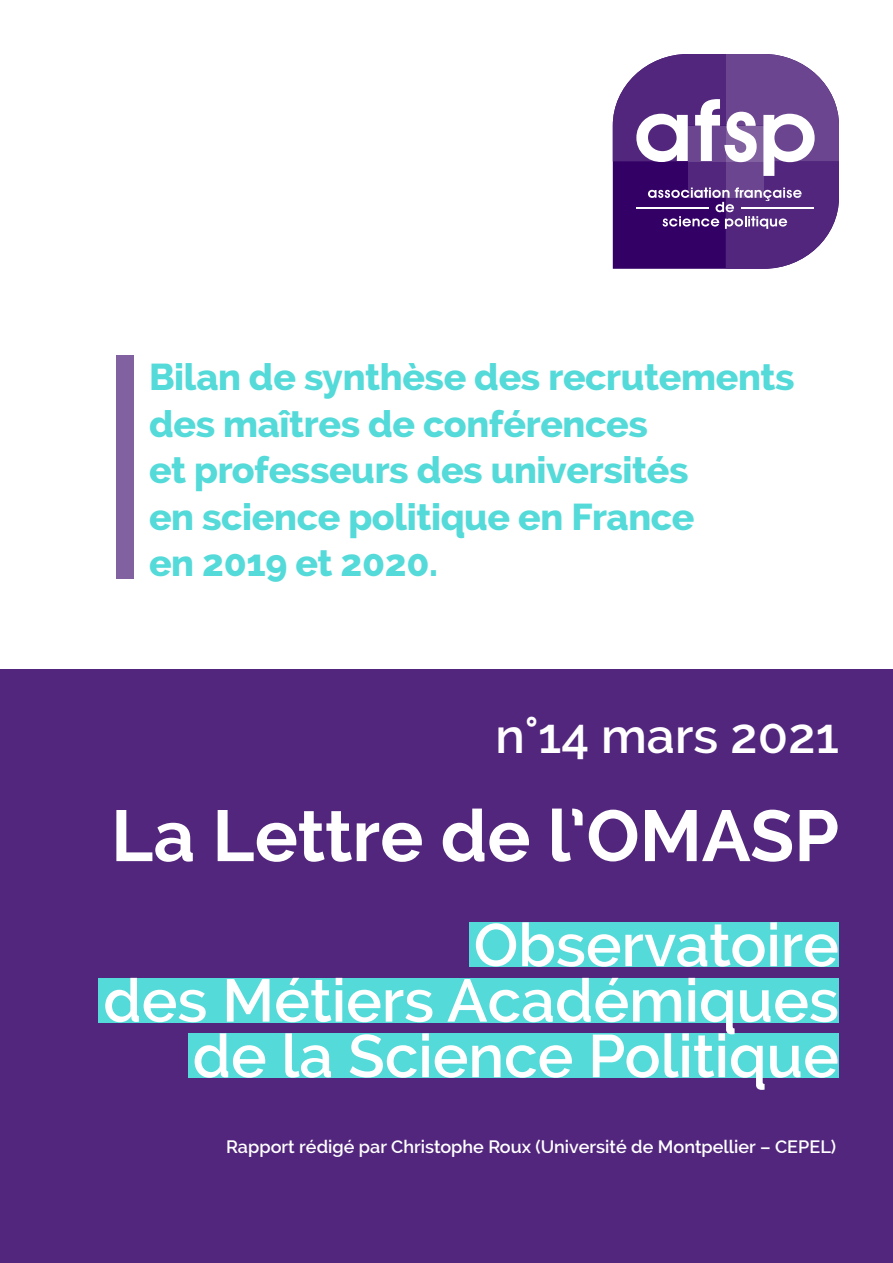
<style>
.page{position:relative;width:893px;height:1263px;background:#fff}
.page>*{position:absolute;margin:0;border:0;box-sizing:border-box;transform-origin:0 0}
.t1{font:700 72px "Raleway";color:#fff}
.t2{font:600 60px "Raleway";color:#fff}
.t3{font:600 49.5px "Raleway";color:#fff}
.t4{font:800 37.5px/46.5px "Raleway";letter-spacing:-.01em;color:#54dad9}
.t5{font:600 18px "Raleway";color:#fff}
</style>
<div class="page">
<div style="left:0;top:670px;width:893px;height:593px;background:#52267d"></div>
<div style="left:469px;top:922px;width:369px;height:44px;background:#54dad9"></div>
<svg style="left:613px;top:54px;width:226px;height:215px"></svg>
<div style="left:99px;top:978px;width:740px;height:44px;background:#54dad9"></div>
<div style="left:188px;top:1033px;width:650px;height:45px;background:#54dad9"></div>
<div style="left:117px;top:355px;width:17px;height:223px;background:#8261a1"></div>
<p class="t4" style="left:149px;top:354px;width:647px">Bilan de synthèse des recrutements des maîtres de conférences<br>et professeurs des universités<br>en science politique en France<br>en 2019 et 2020.</p>
<p class="t3" style="left:495px;top:707px;width:345px">n°14 mars 2021</p>
<p class="t1" style="left:111px;top:795px;width:729px">La Lettre de l’OMASP</p>
<p class="t2" style="left:474px;top:910px;width:367px">Observatoire</p>
<p class="t2" style="left:103px;top:966px;width:737px">des Métiers Académiques</p>
<p class="t2" style="left:193px;top:1021px;width:648px">de la Science Politique</p>
<p class="t5" style="left:226px;top:1136px;width:612px">Rapport rédigé par Christophe Roux (Université de Montpellier – CEPEL)</p>
</div>
